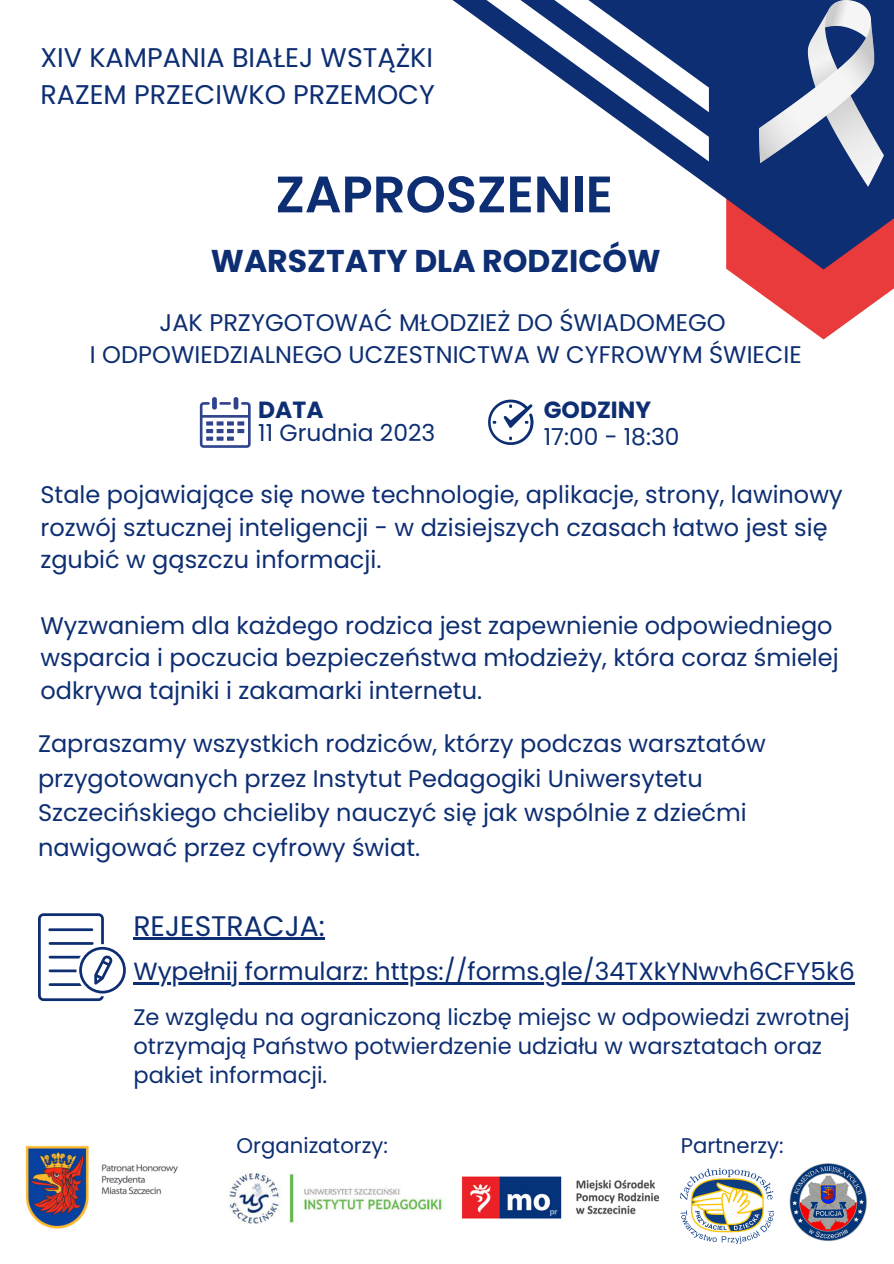
<style>
.page{position:relative;width:894px;height:1264px;background:#fff}
.page>*{position:absolute;margin:0;border:0;box-sizing:border-box;transform-origin:0 0}
.t1{font:600 51.15px "Poppins";color:#0d2e72}
.t2{font:700 31.5px "Poppins";color:#0d2e72}
.t3{font:28.2px "Poppins";color:#0d2e72}
.t4{font:27px "Poppins";color:#0d2e72}
.t5{font:24.75px "Poppins";color:#0d2e72}
.t6{font:24px/32.7px "Poppins";color:#0d2e72}
.t7{font:23.4px "Poppins";color:#0d2e72}
.t8{font:700 23.4px "Poppins";color:#0d2e72}
.t9{font:22.5px/29.2px "Poppins";color:#0d2e72}
.t10{font:21.15px "Poppins";color:#0d2e72}
</style>
<div class="page">
<svg style="left:726px;top:269px;width:167px;height:70px;fill:#e93b3c"></svg>
<svg style="left:452px;top:0;width:441px;height:269px"></svg>
<img style="left:759px;top:0;width:124px;height:187px">
<svg style="left:200px;top:397px;width:50px;height:50px"></svg>
<svg style="left:488px;top:399px;width:45px;height:46px"></svg>
<svg style="left:38px;top:913px;width:88px;height:88px"></svg>
<hr style="left:133px;top:982px;width:721px;height:2px;background:#0d2e72">
<hr style="left:133px;top:937px;width:192px;height:3px;background:#0d2e72">
<img style="left:25px;top:1145px;width:153px;height:84px">
<img style="left:228px;top:1173px;width:215px;height:51px">
<img style="left:461px;top:1176px;width:199px;height:43px">
<img style="left:680px;top:1168px;width:92px;height:75px">
<img style="left:789px;top:1163px;width:78px;height:78px">
<p class="t4" style="left:40px;top:39px;width:394px">XIV KAMPANIA BIAŁEJ WSTĄŻKI</p>
<p class="t4" style="left:40px;top:76px;width:396px">RAZEM PRZECIWKO PRZEMOCY</p>
<p class="t1" style="left:275px;top:159px;width:339px">ZAPROSZENIE</p>
<p class="t2" style="left:211px;top:239px;width:451px">WARSZTATY DLA RODZICÓW</p>
<p class="t6" style="left:160px;top:306px;width:567px">JAK PRZYGOTOWAĆ MŁODZIEŻ DO ŚWIADOMEGO</p>
<p class="t6" style="left:90px;top:338px;width:713px">I ODPOWIEDZIALNEGO UCZESTNICTWA W CYFROWYM ŚWIECIE</p>
<p class="t8" style="left:258px;top:393px;width:67px">DATA</p>
<p class="t7" style="left:258px;top:416px;width:178px">11 Grudnia 2023</p>
<p class="t8" style="left:543px;top:393px;width:109px">GODZINY</p>
<p class="t7" style="left:543px;top:421px;width:137px">17:00 - 18:30</p>
<p class="t6" style="left:40px;top:478px;width:803px">Stale pojawiające się nowe technologie, aplikacje, strony, lawinowy rozwój sztucznej inteligencji - w dzisiejszych czasach łatwo jest się zgubić w gąszczu informacji.</p>
<p class="t6" style="left:40px;top:609px;width:799px">Wyzwaniem dla każdego rodzica jest zapewnienie odpowiedniego wsparcia i poczucia bezpieczeństwa młodzieży, która coraz śmielej odkrywa tajniki i zakamarki internetu.</p>
<p class="t6" style="left:38px;top:726px;width:729px;line-height:34.8px">Zapraszamy wszystkich rodziców, którzy podczas warsztatów przygotowanych przez Instytut Pedagogiki Uniwersytetu Szczecińskiego chcieliby nauczyć się jak wspólnie z dziećmi nawigować przez cyfrowy świat.</p>
<p class="t3" style="left:133px;top:906px;width:193px">REJESTRACJA:</p>
<p class="t5" style="left:133px;top:954px;width:722px">Wypełnij formularz: https://forms.gle/34TXkYNwvh6CFY5k6</p>
<p class="t9" style="left:133px;top:1002px;width:717px">Ze względu na ograniczoną liczbę miejsc w odpowiedzi zwrotnej otrzymają Państwo potwierdzenie udziału w warsztatach oraz pakiet informacji.</p>
<p class="t10" style="left:236px;top:1130px;width:153px">Organizatorzy:</p>
<p class="t10" style="left:680px;top:1130px;width:104px">Partnerzy:</p>
</div>
